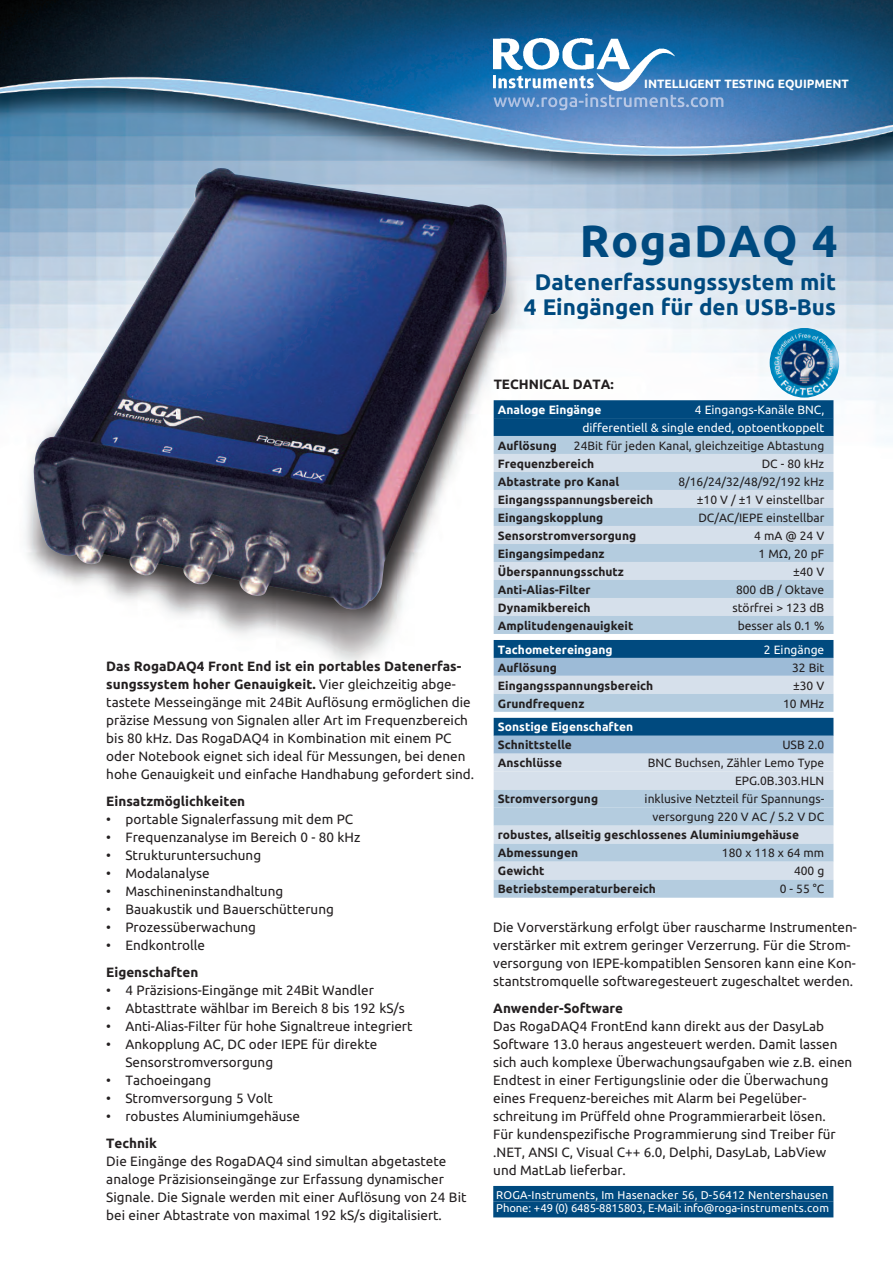
<style>
.page{position:relative;width:893px;height:1263px;background:#fff}
.page>*{position:absolute;margin:0;border:0;box-sizing:border-box;transform-origin:0 0}
.t1{font:700 45px "Ubuntu";letter-spacing:.03em;color:#004a7f}
.t2{font:700 22.5px/25px "Ubuntu";color:#004a7f;text-align:center}
.t3{font:13.5px/18px "Ubuntu";color:#231f20}
.t4{font:700 13.5px "Ubuntu";color:#231f20}
.t5{font:700 12px/18px "Ubuntu";color:#231f20}
.t6{font:12px/18px "Ubuntu";color:#231f20;text-align:right}
.t7{font:700 12px "Ubuntu";color:#fff}
.t8{font:12px/17.9px "Ubuntu";color:#fff;text-align:right}
.t9{font:11.25px/12.8px "Ubuntu";letter-spacing:.015em;color:#fff}
.s1{font-weight:700}
</style>
<div class="page">
<img style="left:0;top:0;width:893px;height:833px">
<div style="left:494px;top:400px;width:339px;height:18px;background:#004a7f"></div>
<div style="left:494px;top:418px;width:339px;height:18px;background:#004a7f"></div>
<div style="left:494px;top:436px;width:339px;height:18px;background:#b4ccdf"></div>
<div style="left:494px;top:454px;width:339px;height:18px;background:#d6e0eb"></div>
<div style="left:494px;top:472px;width:339px;height:18px;background:#b4ccdf"></div>
<div style="left:494px;top:490px;width:339px;height:18px;background:#d6e0eb"></div>
<div style="left:494px;top:508px;width:339px;height:18px;background:#b4ccdf"></div>
<div style="left:494px;top:526px;width:339px;height:18px;background:#d6e0eb"></div>
<div style="left:494px;top:544px;width:339px;height:18px;background:#b4ccdf"></div>
<div style="left:494px;top:562px;width:339px;height:18px;background:#d6e0eb"></div>
<div style="left:494px;top:580px;width:339px;height:18px;background:#b4ccdf"></div>
<div style="left:494px;top:598px;width:339px;height:18px;background:#d6e0eb"></div>
<div style="left:494px;top:616px;width:339px;height:18px;background:#b4ccdf"></div>
<div style="left:494px;top:634px;width:339px;height:18px;background:#fff"></div>
<div style="left:494px;top:640px;width:339px;height:18px;background:#004a7f"></div>
<div style="left:494px;top:658px;width:339px;height:18px;background:#9dbbd7"></div>
<div style="left:494px;top:676px;width:339px;height:18px;background:#d6e0eb"></div>
<div style="left:494px;top:694px;width:339px;height:18px;background:#b4ccdf"></div>
<div style="left:494px;top:718px;width:339px;height:18px;background:#004a7f"></div>
<div style="left:494px;top:736px;width:339px;height:18px;background:#9dbbd7"></div>
<div style="left:494px;top:754px;width:339px;height:18px;background:#d6e0eb"></div>
<div style="left:494px;top:772px;width:339px;height:18px;background:#d6e0eb"></div>
<div style="left:494px;top:790px;width:339px;height:18px;background:#b4ccdf"></div>
<div style="left:494px;top:808px;width:339px;height:18px;background:#b4ccdf"></div>
<div style="left:494px;top:826px;width:339px;height:18px;background:#d6e0eb"></div>
<div style="left:494px;top:844px;width:339px;height:18px;background:#b4ccdf"></div>
<div style="left:494px;top:862px;width:339px;height:18px;background:#d6e0eb"></div>
<div style="left:494px;top:880px;width:339px;height:18px;background:#b4ccdf"></div>
<img style="left:494px;top:38px;width:181px;height:54px">
<img style="left:493px;top:97px;width:74px;height:10px">
<img style="left:33px;top:168px;width:474px;height:442px">
<div style="left:493px;top:1186px;width:340px;height:16px;background:#004a7f"></div>
<div style="left:493px;top:1202px;width:340px;height:15px;background:#004a7f"></div>
<img style="left:770px;top:328px;width:69px;height:69px;border-radius:50%">
<p class="t7" style="left:644px;top:76px;width:206px">INTELLIGENT TESTING EQUIPMENT</p>
<h1 class="t1" style="left:580px;top:214px;width:259px">RogaDAQ 4</h1>
<h2 class="t2" style="left:524px;top:269px;width:314px">Datenerfassungssystem mit<br>4 Eingängen für den USB-Bus</h2>
<p class="t3" style="left:106px;top:657px;width:369px"><span class="s1">Das RogaDAQ4 Front End ist ein portables Datenerfas&shy;sungssystem hoher Genauigkeit.</span> Vier gleichzeitig abge&shy;tastete Messeingänge mit 24Bit Auflösung ermöglichen die präzise Messung von Signalen aller Art im Frequenzbereich bis 80 kHz. Das RogaDAQ4 in Kombination mit einem PC oder Notebook eignet sich ideal für Messungen, bei denen hohe Genauigkeit und einfache Handhabung gefordert sind.</p>
<p class="t4" style="left:106px;top:793px;width:140px">Einsatzmöglichkeiten</p>
<p class="t3" style="left:106px;top:810px;width:249px">• portable Signalerfassung mit dem PC</p>
<p class="t3" style="left:106px;top:828px;width:256px">• Frequenzanalyse im Bereich 0 - 80 kHz</p>
<p class="t3" style="left:106px;top:846px;width:156px">• Strukturuntersuchung</p>
<p class="t3" style="left:106px;top:864px;width:105px">• Modalanalyse</p>
<p class="t3" style="left:106px;top:882px;width:178px">• Maschineninstandhaltung</p>
<p class="t3" style="left:106px;top:900px;width:229px">• Bauakustik und Bauerschütterung</p>
<p class="t3" style="left:106px;top:918px;width:151px">• Prozessüberwachung</p>
<p class="t3" style="left:106px;top:936px;width:100px">• Endkontrolle</p>
<p class="t4" style="left:106px;top:964px;width:94px">Eigenschaften</p>
<p class="t3" style="left:106px;top:981px;width:269px">• 4 Präzisions-Eingänge mit 24Bit Wandler</p>
<p class="t3" style="left:106px;top:999px;width:300px">• Abtasttrate wählbar im Bereich 8 bis 192 kS/s</p>
<p class="t3" style="left:106px;top:1017px;width:308px">• Anti-Alias-Filter für hohe Signaltreue integriert</p>
<p class="t3" style="left:125px;top:1035px;width:254px;text-indent:-19px">• Ankopplung AC, DC oder IEPE für direkte<br>Sensorstromversorgung</p>
<p class="t3" style="left:106px;top:1071px;width:106px">• Tachoeingang</p>
<p class="t3" style="left:106px;top:1089px;width:168px">• Stromversorgung 5 Volt</p>
<p class="t3" style="left:106px;top:1107px;width:195px">• robustes Aluminiumgehäuse</p>
<p class="t4" style="left:106px;top:1135px;width:52px">Technik</p>
<p class="t3" style="left:106px;top:1152px;width:362px">Die Eingänge des RogaDAQ4 sind simultan abgetastete analoge Präzisionseingänge zur Erfassung dynamischer Signale. Die Signale werden mit einer Auflösung von 24 Bit bei einer Abtastrate von maximal 192 kS/s digitalisiert.</p>
<p class="t4" style="left:494px;top:376px;width:122px">TECHNICAL DATA:</p>
<p class="t7" style="left:498px;top:402px;width:105px">Analoge Eingänge</p>
<p class="t8" style="left:582px;top:400px;width:243px">4 Eingangs-Kanäle BNC,<br>differentiell &amp; single ended, optoentkoppelt</p>
<p class="t5" style="left:498px;top:436px;width:60px">Auflösung</p>
<p class="t6" style="left:574px;top:436px;width:252px">24Bit für jeden Kanal, gleichzeitige Abtastung</p>
<p class="t5" style="left:498px;top:454px;width:98px">Frequenzbereich</p>
<p class="t6" style="left:762px;top:454px;width:64px">DC - 80 kHz</p>
<p class="t5" style="left:498px;top:472px;width:123px">Abtastrate pro Kanal</p>
<p class="t6" style="left:678px;top:472px;width:147px">8/16/24/32/48/92/192 kHz</p>
<p class="t5" style="left:498px;top:490px;width:157px">Eingangsspannungsbereich</p>
<p class="t6" style="left:697px;top:490px;width:129px">±10 V / ±1 V einstellbar</p>
<p class="t5" style="left:498px;top:508px;width:107px">Eingangskopplung</p>
<p class="t6" style="left:698px;top:508px;width:127px">DC/AC/IEPE einstellbar</p>
<p class="t5" style="left:498px;top:526px;width:140px">Sensorstromversorgung</p>
<p class="t6" style="left:754px;top:526px;width:72px">4mA@24V</p>
<p class="t5" style="left:498px;top:544px;width:108px">Eingangsimpedanz</p>
<p class="t6" style="left:758px;top:544px;width:67px">1 MΩ, 20 pF</p>
<p class="t5" style="left:498px;top:562px;width:128px">Überspannungsschutz</p>
<p class="t6" style="left:793px;top:562px;width:33px">±40 V</p>
<p class="t5" style="left:498px;top:580px;width:94px">Anti-Alias-Filter</p>
<p class="t6" style="left:736px;top:580px;width:90px">800 dB / Oktave</p>
<p class="t5" style="left:498px;top:598px;width:94px">Dynamikbereich</p>
<p class="t6" style="left:732px;top:598px;width:93px">störfrei &gt; 123 dB</p>
<p class="t5" style="left:498px;top:616px;width:137px">Amplitudengenauigkeit</p>
<p class="t6" style="left:738px;top:616px;width:88px">besser als 0.1 %</p>
<p class="t7" style="left:498px;top:642px;width:116px">Tachometereingang</p>
<p class="t8" style="left:764px;top:640px;width:62px">2 Eingänge</p>
<p class="t5" style="left:498px;top:658px;width:60px">Auflösung</p>
<p class="t6" style="left:792px;top:658px;width:34px">32 Bit</p>
<p class="t5" style="left:498px;top:676px;width:157px">Eingangsspannungsbereich</p>
<p class="t6" style="left:793px;top:676px;width:33px">±30 V</p>
<p class="t5" style="left:498px;top:694px;width:88px">Grundfrequenz</p>
<p class="t6" style="left:783px;top:694px;width:43px">10 MHz</p>
<p class="t7" style="left:498px;top:720px;width:137px">Sonstige Eigenschaften</p>
<p class="t5" style="left:498px;top:736px;width:75px">Schnittstelle</p>
<p class="t6" style="left:782px;top:736px;width:43px">USB 2.0</p>
<p class="t5" style="left:498px;top:754px;width:66px">Anschlüsse</p>
<p class="t6" style="left:648px;top:754px;width:178px">BNC Buchsen, Zähler Lemo Type<br>EPG.0B.303.HLN</p>
<p class="t5" style="left:498px;top:790px;width:102px">Stromversorgung</p>
<p class="t6" style="left:645px;top:790px;width:181px">inklusive Netzteil für Spannungs&shy;versorgung 220 V AC / 5.2 V DC</p>
<p class="t5" style="left:498px;top:826px;width:303px">robustes, allseitig geschlossenes Aluminiumgehäuse<br>Abmessungen</p>
<p class="t6" style="left:722px;top:844px;width:104px">180 x 118 x 64 mm</p>
<p class="t5" style="left:498px;top:862px;width:48px">Gewicht</p>
<p class="t6" style="left:794px;top:862px;width:32px">400 g</p>
<p class="t5" style="left:498px;top:880px;width:159px">Betriebstemperaturbereich</p>
<p class="t6" style="left:780px;top:880px;width:46px">0-55°C</p>
<p class="t3" style="left:493px;top:918px;width:365px">Die Vorverstärkung erfolgt über rauscharme Instrumenten&shy;verstärker mit extrem geringer Verzerrung. Für die Strom&shy;versorgung von IEPE-kompatiblen Sensoren kann eine Kon&shy;stantstromquelle softwaregesteuert zugeschaltet werden.</p>
<p class="t4" style="left:493px;top:1000px;width:131px">Anwender-Software</p>
<p class="t3" style="left:493px;top:1017px;width:361px">Das RogaDAQ4 FrontEnd kann direkt aus der DasyLab Software 13.0 heraus angesteuert werden. Damit lassen sich auch komplexe Überwachungsaufgaben wie z.B. einen Endtest in einer Fertigungslinie oder die Überwachung eines Frequenz-bereiches mit Alarm bei Pegelüber&shy;schreitung im Prüffeld ohne Programmierarbeit lösen.<br>Für kundenspezifische Programmierung sind Treiber für .NET, ANSI C, Visual C++ 6.0, Delphi, DasyLab, LabView und MatLab lieferbar.</p>
<p class="t9" style="left:496px;top:1188px;width:334px">ROGA-Instruments, Im Hasenacker 56, D-56412 Nentershausen<br>Phone: +49 (0) 6485-8815803, E-Mail: info@roga-instruments.com</p>
</div>
